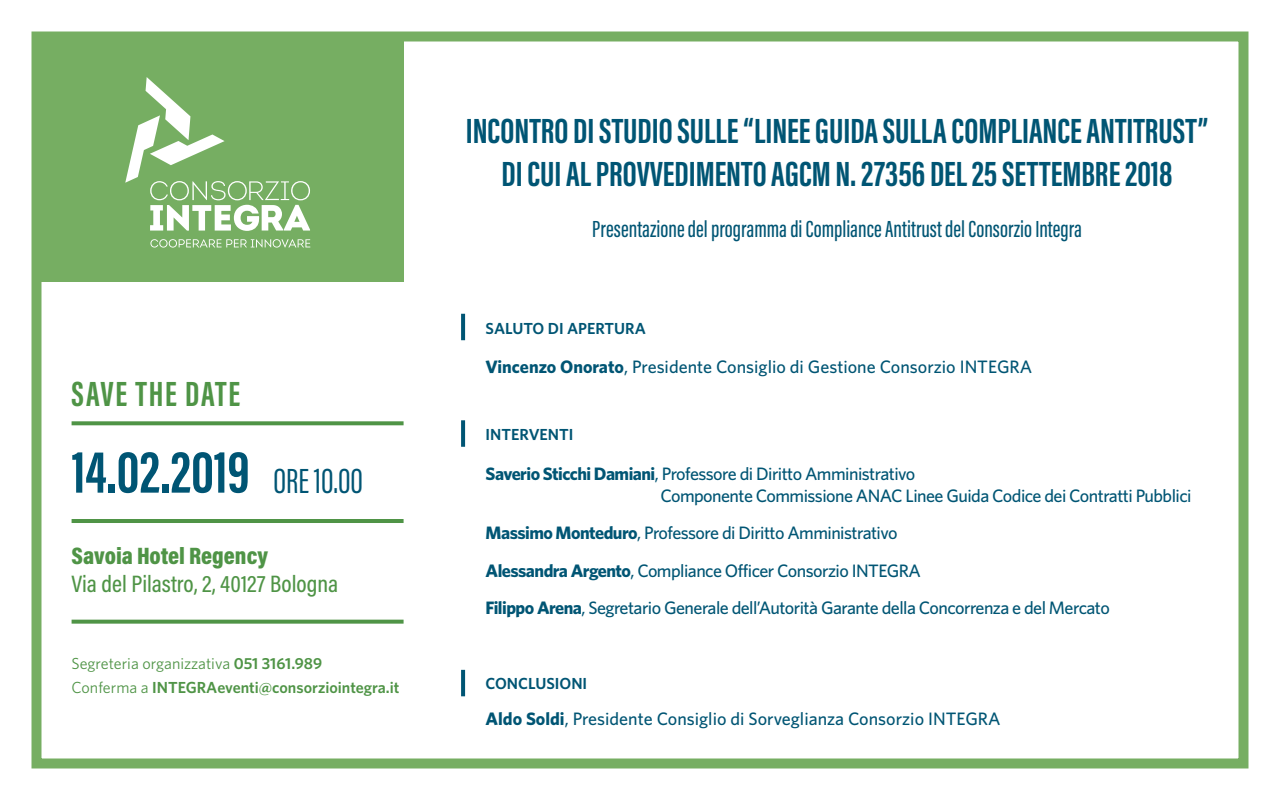
<style>
.page{position:relative;width:1280px;height:800px;background:#fff}
.page>*{position:absolute;margin:0;border:0;box-sizing:border-box;transform-origin:0 0}
.t1{font:700 60px "Acumin Pro Extra Cond";color:#005574}
.t2{font:700 36px/43.2px "Acumin Pro Extra Cond";color:#005574;text-align:center}
.t3{font:700 36px "Acumin Pro Extra Cond";letter-spacing:.05em;color:#4f9446}
.t4{font:500 24px "Acumin Pro Extra Cond";color:#005574}
.t5{font:500 24px "Acumin Pro Cond";color:#4f9446}
.t6{font:900 24px "Acumin Pro Cond";color:#4f9446}
.t7{font:500 18px/37.1px "Whitney";letter-spacing:-.03em;color:#005574}
.t8{font:500 18px "Whitney";color:#005574}
.t9{font:600 16px/24px "Whitney";color:#4f9446}
.t10{font:600 16px "Whitney";color:#005574}
.s1{font-weight:400;font-size:36px}
.s2{font-weight:400}
.s3{font-weight:700}
</style>
<div class="page">
<div style="left:32px;top:32px;width:372px;height:250px;background:#76ae62"></div>
<div style="left:32px;top:32px;width:1216px;height:736px;border:10px solid #76ae62"></div>
<svg style="left:72px;top:620px;width:332px;height:4px"></svg>
<svg style="left:72px;top:421px;width:332px;height:4px"></svg>
<hr style="left:72px;top:519px;width:332px;height:4px;background:#4f9446">
<svg style="left:461px;top:670px;width:4px;height:26px"></svg>
<svg style="left:461px;top:420px;width:4px;height:27px"></svg>
<svg style="left:461px;top:314px;width:4px;height:26px"></svg>
<svg style="left:125px;top:77px;width:185px;height:154px"></svg>
<svg style="left:150px;top:239px;width:160px;height:9px"></svg>
<h2 class="t3" style="left:72px;top:372px;width:170px">SAVE THE DATE</h2>
<h1 class="t1" style="left:72px;top:436px;width:293px">14.02.2019 <span class="s1">ORE 10.00</span></h1>
<h3 class="t6" style="left:72px;top:540px;width:198px">Savoia Hotel Regency</h3>
<h3 class="t5" style="left:72px;top:569px;width:268px">Via del Pilastro, 2, 40127 Bologna</h3>
<p class="t9" style="left:72px;top:652px;width:329px"><span class="s2">Segreteria organizzativa</span> 051 3161.989<br><span class="s2">Conferma a</span> INTEGRAeventi@consorziointegra.it</p>
<h2 class="t2" style="left:466px;top:109px;width:744px">INCONTRO DI STUDIO SULLE “LINEE GUIDA SULLA COMPLIANCE ANTITRUST”<br>DI CUI AL PROVVEDIMENTO AGCM N. 27356 DEL 25 SETTEMBRE 2018</h2>
<h3 class="t4" style="left:592px;top:215px;width:491px">Presentazione del programma di Compliance Antitrust del Consorzio Integra</h3>
<p class="t10" style="left:486px;top:318px;width:162px">SALUTO DI APERTURA</p>
<p class="t8" style="left:486px;top:355px;width:548px"><span class="s3">Vincenzo Onorato</span>, Presidente Consiglio di Gestione Consorzio INTEGRA</p>
<p class="t10" style="left:486px;top:424px;width:89px">INTERVENTI</p>
<p class="t7" style="left:660px;top:463px;width:533px;line-height:21.6px;text-indent:-175px"><span class="s3">Saverio Sticchi Damiani</span>, Professore di Diritto Amministrativo<br>Componente Commissione ANAC Linee Guida Codice dei Contratti Pubblici</p>
<p class="t7" style="left:486px;top:514px;width:626px"><span class="s3">Massimo Monteduro</span>, Professore di Diritto Amministrativo<br><span class="s3">Alessandra Argento</span>, Compliance Officer Consorzio INTEGRA<br><span class="s3">Filippo Arena</span>, Segretario Generale dell’Autorità Garante della Concorrenza e del Mercato</p>
<p class="t10" style="left:486px;top:673px;width:103px">CONCLUSIONI</p>
<p class="t8" style="left:486px;top:706px;width:516px"><span class="s3">Aldo Soldi</span>, Presidente Consiglio di Sorveglianza Consorzio INTEGRA</p>
</div>
